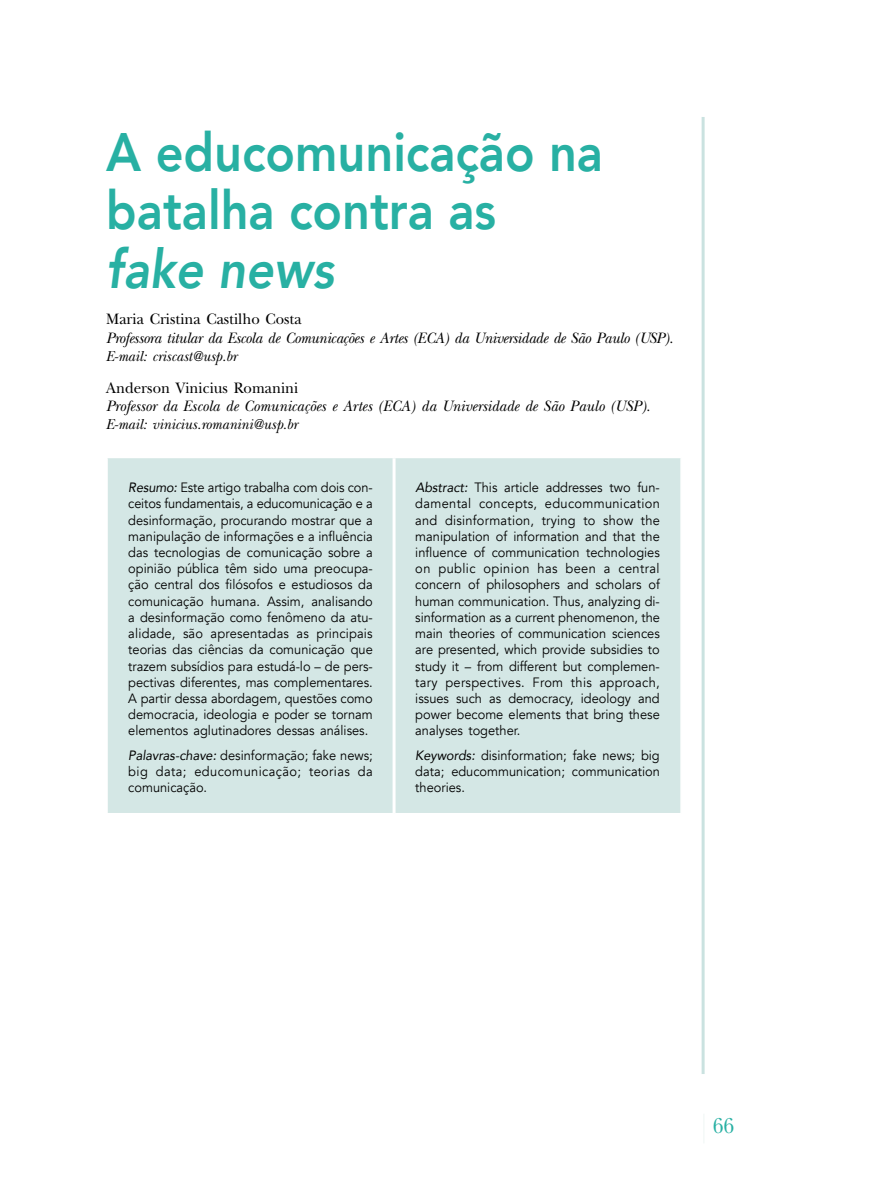
<style>
.page{position:relative;width:893px;height:1191px;background:#fff}
.page>*{position:absolute;margin:0;border:0;box-sizing:border-box;transform-origin:0 0}
.t1{font:800 54px/58.5px "Avenir";color:#28b0a3;scale:.9 1}
.t2{font:italic 800 54px "Avenir";color:#28b0a3;scale:.9 1}
.t3{font:22.5px "New Baskerville";color:#28b0a3;scale:.9 1}
.t4{font:italic 15.75px "New Baskerville";letter-spacing:-.02em;color:#000;scale:.95 1}
.t5{font:italic 15.75px "New Baskerville";color:#000;scale:.95 1}
.t6{font:15.75px "New Baskerville";color:#000;scale:.95 1}
.t7{font:italic 15px "New Baskerville";color:#000;scale:.95 1}
.t8{font:13.5px/16.2px "Avenir";color:#000;text-align:justify;scale:.95 1}
.s1{font-style:italic}
</style>
<div class="page">
<hr style="left:702px;top:117px;width:3px;height:957px;background:#cae2e0">
<hr style="left:703px;top:1113px;width:2px;height:30px;background:#f4f9f8">
<div style="left:108px;top:458px;width:572px;height:355px;background:#d4e7e5"></div>
<hr style="left:393px;top:458px;width:3px;height:355px;background:#fff">
<h1 class="t1" style="left:106px;top:123px;width:553px">A educomunicação na batalha contra as</h1>
<h1 class="t2" style="left:106px;top:237px;width:254px">fake news</h1>
<p class="t6" style="left:106px;top:310px;width:207px">Maria Cristina Castilho Costa</p>
<p class="t4" style="left:106px;top:328px;width:598px">Professora titular da Escola de Comunicações e Artes (ECA) da Universidade de São Paulo (USP).</p>
<p class="t7" style="left:106px;top:347px;width:139px">E-mail: criscast@usp.br</p>
<p class="t6" style="left:106px;top:378px;width:204px">Anderson Vinicius Romanini</p>
<p class="t5" style="left:106px;top:397px;width:574px">Professor da Escola de Comunicações e Artes (ECA) da Universidade de São Paulo (USP).</p>
<p class="t7" style="left:106px;top:416px;width:203px">E-mail: vinicius.romanini@usp.br</p>
<p class="t8" style="left:128px;top:480px;width:259px"><span class="s1">Resumo:</span> Este artigo trabalha com dois con&shy;ceitos fundamentais, a educomunicação e a desinformação, procurando mostrar que a manipulação de informações e a influência das tecnologias de comunicação sobre a opinião pública têm sido uma preocupa&shy;ção central dos filósofos e estudiosos da comunicação humana. Assim, analisando a desinformação como fenômeno da atu&shy;alidade, são apresentadas as principais teorias das ciências da comunicação que trazem subsídios para estudá-lo – de pers&shy;pectivas diferentes, mas complementares.<br>A partir dessa abordagem, questões como democracia, ideologia e poder se tornam elementos aglutinadores dessas análises.</p>
<p class="t8" style="left:128px;top:747px;width:259px"><span class="s1">Palavras-chave:</span> desinformação; fake news; big data; educomunicação; teorias da comunicação.</p>
<p class="t8" style="left:415px;top:480px;width:259px"><span class="s1">Abstract:</span> This article addresses two fun&shy;damental concepts, educommunication and disinformation, trying to show the manipulation of information and that the influence of communication technologies on public opinion has been a central concern of philosophers and scholars of human communication. Thus, analyzing di&shy;sinformation as a current phenomenon, the main theories of communication sciences are presented, which provide subsidies to study it – from different but complemen&shy;tary perspectives. From this approach, issues such as democracy, ideology and power become elements that bring these analyses together.</p>
<p class="t8" style="left:415px;top:747px;width:259px"><span class="s1">Keywords:</span> disinformation; fake news; big data; educommunication; communication theories.</p>
<h2 class="t3" style="left:713px;top:1113px;width:25px">66</h2>
</div>
